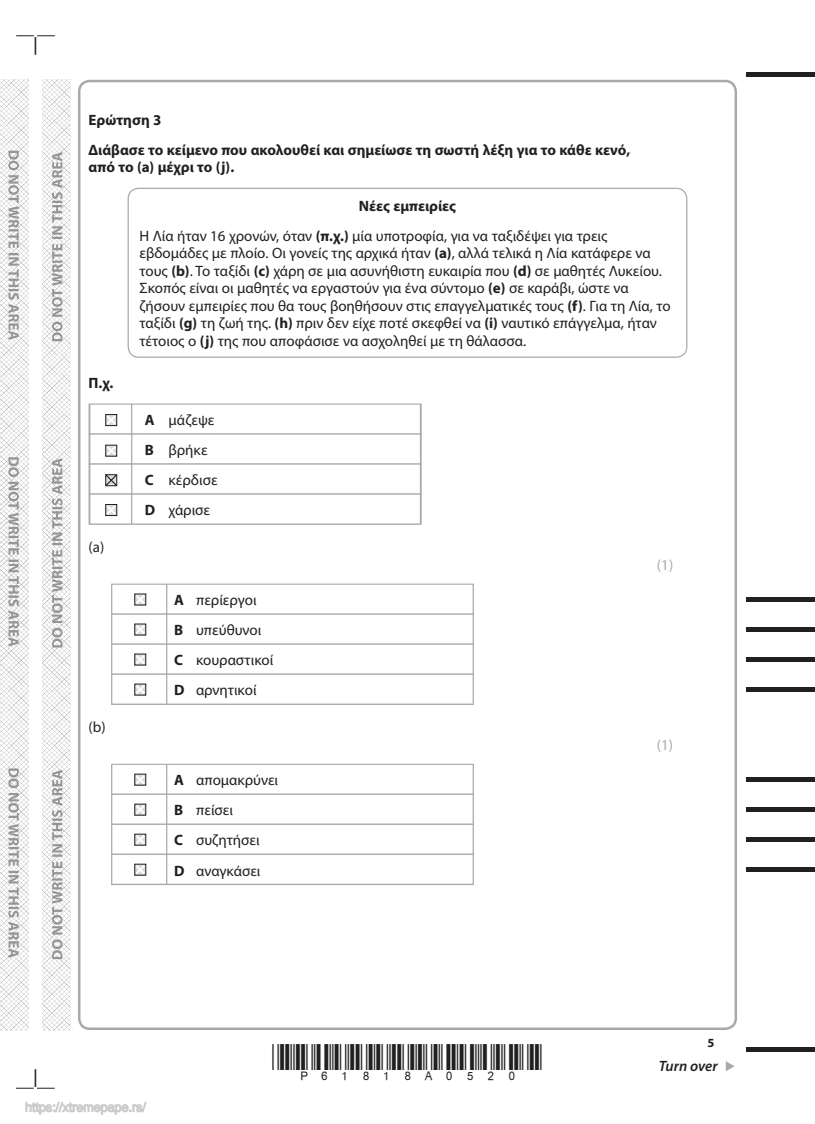
<style>
.page{position:relative;width:815px;height:1124px;background:#fff}
.page>*{position:absolute;margin:0;border:0;box-sizing:border-box;transform-origin:0 0}
.t1{font:15px/30px "Myriad Pro";color:#221f1f}
.t2{font:700 15px/30px "Myriad Pro";color:#221f1f}
.t3{font:italic 600 15px "Myriad Pro";letter-spacing:-.005em;color:#221f1f}
.t4{font:15px "Myriad Pro";color:#a7a9ab}
.t5{font:700 12.5px "Myriad Pro";color:#221f1f}
.s1{font-weight:700}
</style>
<div class="page">
<img style="left:43px;top:80px;width:28px;height:949px">
<svg style="left:726px;top:1061px;width:9px;height:10px"></svg>
<div style="left:78px;top:80px;width:659px;height:949px;border:3px solid #a7a9ab;border-radius:11px"></div>
<div style="left:746px;top:72px;width:69px;height:5px;background:#221f1f"></div>
<hr style="left:746px;top:1047px;width:69px;height:4px;background:#221f1f">
<svg style="left:16px;top:35px;width:39px;height:20px"></svg>
<svg style="left:16px;top:1069px;width:39px;height:19px"></svg>
<img style="left:0;top:80px;width:28px;height:949px">
<svg style="left:8px;top:151px;width:11px;height:806px"></svg>
<svg style="left:52px;top:152px;width:10px;height:806px"></svg>
<div style="left:89px;top:403px;width:333px;height:31px;background:#a7a9ab"></div>
<div style="left:90px;top:404px;width:330px;height:29px;background:#fff"></div>
<div style="left:89px;top:433px;width:333px;height:31px;background:#a7a9ab"></div>
<div style="left:90px;top:434px;width:330px;height:29px;background:#fff"></div>
<div style="left:89px;top:463px;width:333px;height:31px;background:#a7a9ab"></div>
<div style="left:90px;top:464px;width:330px;height:29px;background:#fff"></div>
<div style="left:89px;top:493px;width:333px;height:31px;background:#a7a9ab"></div>
<div style="left:90px;top:494px;width:330px;height:29px;background:#fff"></div>
<svg style="left:111px;top:583px;width:363px;height:30px"></svg>
<div style="left:112px;top:584px;width:361px;height:29px;background:#fff"></div>
<svg style="left:111px;top:613px;width:363px;height:30px"></svg>
<div style="left:112px;top:614px;width:361px;height:29px;background:#fff"></div>
<svg style="left:111px;top:643px;width:363px;height:30px"></svg>
<div style="left:112px;top:644px;width:361px;height:29px;background:#fff"></div>
<svg style="left:111px;top:673px;width:363px;height:31px"></svg>
<div style="left:112px;top:674px;width:361px;height:29px;background:#fff"></div>
<svg style="left:111px;top:763px;width:363px;height:30px"></svg>
<div style="left:112px;top:764px;width:361px;height:29px;background:#fff"></div>
<svg style="left:111px;top:793px;width:363px;height:30px"></svg>
<div style="left:112px;top:794px;width:361px;height:29px;background:#fff"></div>
<svg style="left:111px;top:823px;width:363px;height:30px"></svg>
<div style="left:112px;top:824px;width:361px;height:29px;background:#fff"></div>
<svg style="left:111px;top:853px;width:363px;height:31px"></svg>
<div style="left:112px;top:854px;width:361px;height:29px;background:#fff"></div>
<div style="left:128px;top:188px;width:559px;height:170px;border:1px solid #a7a9ab;border-radius:11px"></div>
<hr style="left:131px;top:404px;width:1px;height:30px;background:#a7a9ab">
<hr style="left:131px;top:434px;width:1px;height:30px;background:#a7a9ab">
<hr style="left:131px;top:464px;width:1px;height:30px;background:#a7a9ab">
<hr style="left:131px;top:494px;width:1px;height:30px;background:#a7a9ab">
<svg style="left:134px;top:593px;width:13px;height:13px"></svg>
<hr style="left:166px;top:584px;width:1px;height:30px;background:#a7a9ab">
<svg style="left:134px;top:623px;width:13px;height:13px"></svg>
<hr style="left:166px;top:614px;width:1px;height:30px;background:#a7a9ab">
<svg style="left:134px;top:653px;width:13px;height:13px"></svg>
<hr style="left:166px;top:644px;width:1px;height:30px;background:#a7a9ab">
<svg style="left:134px;top:683px;width:13px;height:13px"></svg>
<hr style="left:166px;top:674px;width:1px;height:30px;background:#a7a9ab">
<svg style="left:134px;top:773px;width:13px;height:13px"></svg>
<hr style="left:166px;top:764px;width:1px;height:30px;background:#a7a9ab">
<svg style="left:134px;top:803px;width:13px;height:13px"></svg>
<hr style="left:166px;top:794px;width:1px;height:30px;background:#a7a9ab">
<svg style="left:134px;top:833px;width:13px;height:13px"></svg>
<hr style="left:166px;top:824px;width:1px;height:30px;background:#a7a9ab">
<svg style="left:134px;top:863px;width:13px;height:13px"></svg>
<hr style="left:166px;top:854px;width:1px;height:30px;background:#a7a9ab">
<svg style="left:105px;top:504px;width:13px;height:12px"></svg>
<svg style="left:105px;top:444px;width:13px;height:13px"></svg>
<svg style="left:105px;top:414px;width:13px;height:12px"></svg>
<svg style="left:105px;top:474px;width:13px;height:13px"></svg>
<hr style="left:746px;top:597px;width:69px;height:4px;background:#221f1f">
<hr style="left:746px;top:627px;width:69px;height:4px;background:#221f1f">
<hr style="left:746px;top:657px;width:69px;height:4px;background:#221f1f">
<hr style="left:746px;top:687px;width:69px;height:4px;background:#221f1f">
<hr style="left:746px;top:777px;width:69px;height:4px;background:#221f1f">
<hr style="left:746px;top:807px;width:69px;height:4px;background:#221f1f">
<hr style="left:746px;top:837px;width:69px;height:4px;background:#221f1f">
<hr style="left:746px;top:867px;width:69px;height:4px;background:#221f1f">
<svg style="left:25px;top:1101px;width:122px;height:14px"></svg>
<p class="t2" style="left:89px;top:106px;width:543px">Ερώτηση 3<br>Διάβασε το κείμενο που ακολουθεί και σημείωσε τη σωστή λέξη για το κάθε κενό,</p>
<p class="t2" style="left:89px;top:153px;width:147px">από το (a) μέχρι το (j).</p>
<p class="t1" style="left:139px;top:192px;width:469px;text-indent:219px"><span class="s1">Νέες εμπειρίες<br></span>Η Λία ήταν 16 χρονών, όταν <span class="s1">(π.χ.)</span> μία υποτροφία, για να ταξιδέψει για τρεις</p>
<p class="t1" style="left:139px;top:246px;width:533px;line-height:17.5px">εβδομάδες με πλοίο. Οι γονείς της αρχικά ήταν <span class="s1">(a)</span>, αλλά τελικά η Λία κατάφερε να τους <span class="s1">(b)</span>. Το ταξίδι <span class="s1">(c)</span> χάρη σε μια ασυνήθιστη ευκαιρία που <span class="s1">(d)</span> σε μαθητές Λυκείου.<br>Σκοπός είναι οι μαθητές να εργαστούν για ένα σύντομο <span class="s1">(e)</span> σε καράβι, ώστε να ζήσουν εμπειρίες που θα τους βοηθήσουν στις επαγγελματικές τους <span class="s1">(f)</span>. Για τη Λία, το ταξίδι <span class="s1">(g)</span> τη ζωή της. <span class="s1">(h)</span> πριν δεν είχε ποτέ σκεφθεί να <span class="s1">(i)</span> ναυτικό επάγγελμα, ήταν τέτοιος ο <span class="s1">(j)</span> της που αποφάσισε να ασχοληθεί με τη θάλασσα.</p>
<p class="t2" style="left:89px;top:369px;width:26px">Π.χ.</p>
<p class="t1" style="left:145px;top:406px;width:74px"><span class="s1">A</span> μάζεψε<br><span class="s1">B</span> βρήκε<br><span class="s1">C</span> κέρδισε<br><span class="s1">D</span> χάρισε</p>
<p class="t1" style="left:89px;top:533px;width:17px">(a)</p>
<p class="t4" style="left:657px;top:559px;width:18px">(1)</p>
<p class="t1" style="left:174px;top:586px;width:101px"><span class="s1">A</span> περίεργοι<br><span class="s1">B</span> υπεύθυνοι<br><span class="s1">C</span> κουραστικοί<br><span class="s1">D</span> αρνητικοί</p>
<p class="t1" style="left:89px;top:713px;width:19px">(b)</p>
<p class="t4" style="left:657px;top:739px;width:18px">(1)</p>
<p class="t1" style="left:174px;top:766px;width:105px"><span class="s1">A</span> απομακρύνει<br><span class="s1">B</span> πείσει<br><span class="s1">C</span> συζητήσει<br><span class="s1">D</span> αναγκάσει</p>
<p class="t5" style="left:707px;top:1037px;width:8px">5</p>
<p class="t3" style="left:659px;top:1057px;width:60px">Turn over</p>
</div>
